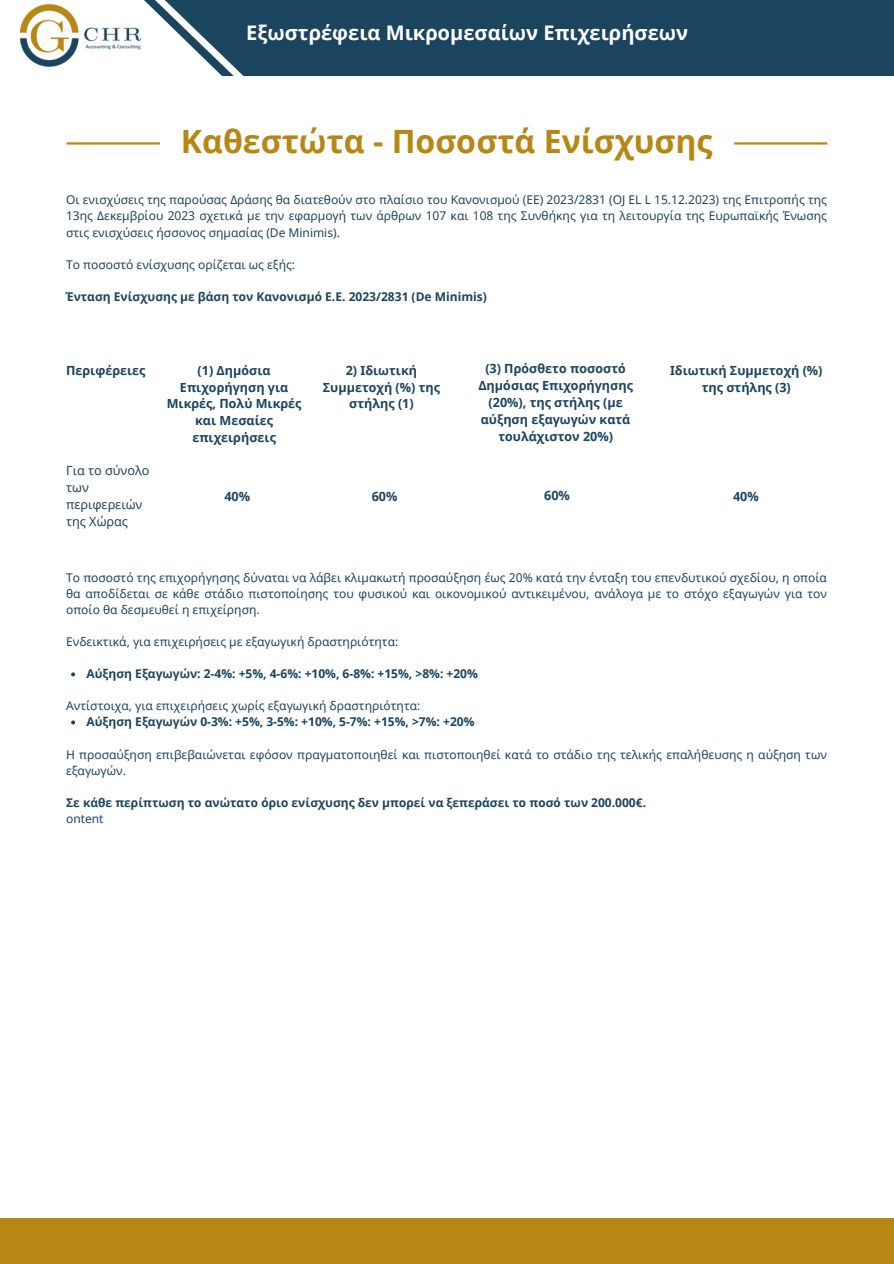
<style>
.page{position:relative;width:894px;height:1264px;background:#fff}
.page>*{position:absolute;margin:0;border:0;box-sizing:border-box;transform-origin:0 0}
.t1{font:700 32.1px "Noto Sans";color:#b68714}
.t2{font:700 20.1px "Noto Sans";color:#fff}
.t3{font:700 12.6px/16.8px "Noto Sans";color:#1b445f;text-align:center}
.t4{font:12.6px/16.8px "Noto Sans";color:#1b445f}
.t5{font:12px/16px "Noto Sans";color:#1b445f;text-align:justify}
.t6{font:700 12px "Noto Sans";color:#1b445f}
</style>
<div class="page">
<div style="left:0;top:1217px;width:893px;height:46px;background:#b68714"></div>
<div style="left:29px;top:0;width:864px;height:76px;background:#1b445f"></div>
<svg style="left:20px;top:0;width:224px;height:145px"></svg>
<hr style="left:67px;top:142px;width:93px;height:2px;background:#b68714">
<hr style="left:734px;top:142px;width:93px;height:2px;background:#b68714">
<svg style="left:71px;top:672px;width:4px;height:4px"></svg>
<svg style="left:71px;top:720px;width:4px;height:4px"></svg>
<p class="t2" style="left:246px;top:19px;width:443px">Εξωστρέφεια Μικρομεσαίων Επιχειρήσεων</p>
<p class="t1" style="left:181px;top:119px;width:533px">Καθεστώτα - Ποσοστά Ενίσχυσης</p>
<p class="t5" style="left:66px;top:192px;width:762px">Οι ενισχύσεις της παρούσας Δράσης θα διατεθούν στο πλαίσιο του Κανονισμού (ΕΕ) 2023/2831 (OJ EL L 15.12.2023) της Επιτροπής της 13ης Δεκεμβρίου 2023 σχετικά με την εφαρμογή των άρθρων 107 και 108 της Συνθήκης για τη λειτουργία της Ευρωπαϊκής Ένωσης στις ενισχύσεις ήσσονος σημασίας (De Minimis).</p>
<p class="t5" style="left:66px;top:256px;width:230px">Το ποσοστό ενίσχυσης ορίζεται ως εξής:</p>
<h2 class="t6" style="left:66px;top:288px;width:422px">Ένταση Ενίσχυσης με βάση τον Κανονισμό Ε.Ε. 2023/2831 (De Minimis)</h2>
<p class="t3" style="left:66px;top:361px;width:81px">Περιφέρειες</p>
<p class="t4" style="left:66px;top:462px;width:85px">Για το σύνολο των περιφερειών της Χώρας</p>
<h3 class="t3" style="left:167px;top:361px;width:136px">(1) Δημόσια<br>Επιχορήγηση για<br>Μικρές, Πολύ Μικρές και Μεσαίες επιχειρήσεις</h3>
<p class="t3" style="left:224px;top:488px;width:27px">40%</p>
<h3 class="t3" style="left:323px;top:361px;width:119px">2) Ιδιωτική<br>Συμμετοχή (%) της στήλης (1)</h3>
<h3 class="t3" style="left:371px;top:488px;width:27px">60%</h3>
<h3 class="t3" style="left:478px;top:360px;width:156px">(3) Πρόσθετο ποσοστό<br>Δημόσιας Επιχορήγησης (20%), της στήλης (με αύξηση εξαγωγών κατά τουλάχιστον 20%)</h3>
<h3 class="t3" style="left:544px;top:486px;width:27px">60%</h3>
<p class="t3" style="left:669px;top:361px;width:154px">Ιδιωτική Συμμετοχή (%) της στήλης (3)</p>
<h3 class="t3" style="left:733px;top:488px;width:27px">40%</h3>
<h1 class="t5" style="left:66px;top:569px;width:762px">Το ποσοστό της επιχορήγησης δύναται να λάβει κλιμακωτή προσαύξηση έως 20% κατά την ένταξη του επενδυτικού σχεδίου, η οποία θα αποδίδεται σε κάθε στάδιο πιστοποίησης του φυσικού και οικονομικού αντικειμένου, ανάλογα με το στόχο εξαγωγών για τον οποίο θα δεσμευθεί η επιχείρηση.</h1>
<p class="t5" style="left:66px;top:633px;width:333px">Ενδεικτικά, για επιχειρήσεις με εξαγωγική δραστηριότητα:</p>
<p class="t6" style="left:86px;top:665px;width:393px">Αύξηση Εξαγωγών: 2-4%: +5%, 4-6%: +10%, 6-8%: +15%, &gt;8%: +20%</p>
<p class="t5" style="left:66px;top:697px;width:355px">Αντίστοιχα, για επιχειρήσεις χωρίς εξαγωγική δραστηριότητα:</p>
<h3 class="t6" style="left:86px;top:713px;width:389px">Αύξηση Εξαγωγών 0-3%: +5%, 3-5%: +10%, 5-7%: +15%, &gt;7%: +20%</h3>
<h3 class="t5" style="left:66px;top:745px;width:762px">Η προσαύξηση επιβεβαιώνεται εφόσον πραγματοποιηθεί και πιστοποιηθεί κατά το στάδιο της τελικής επαλήθευσης η αύξηση των εξαγωγών.</h3>
<h3 class="t6" style="left:66px;top:793px;width:581px">Σε κάθε περίπτωση το ανώτατο όριο ενίσχυσης δεν μπορεί να ξεπεράσει το ποσό των 200.000€.</h3>
<h3 class="t5" style="left:66px;top:809px;width:39px">ontent</h3>
</div>
